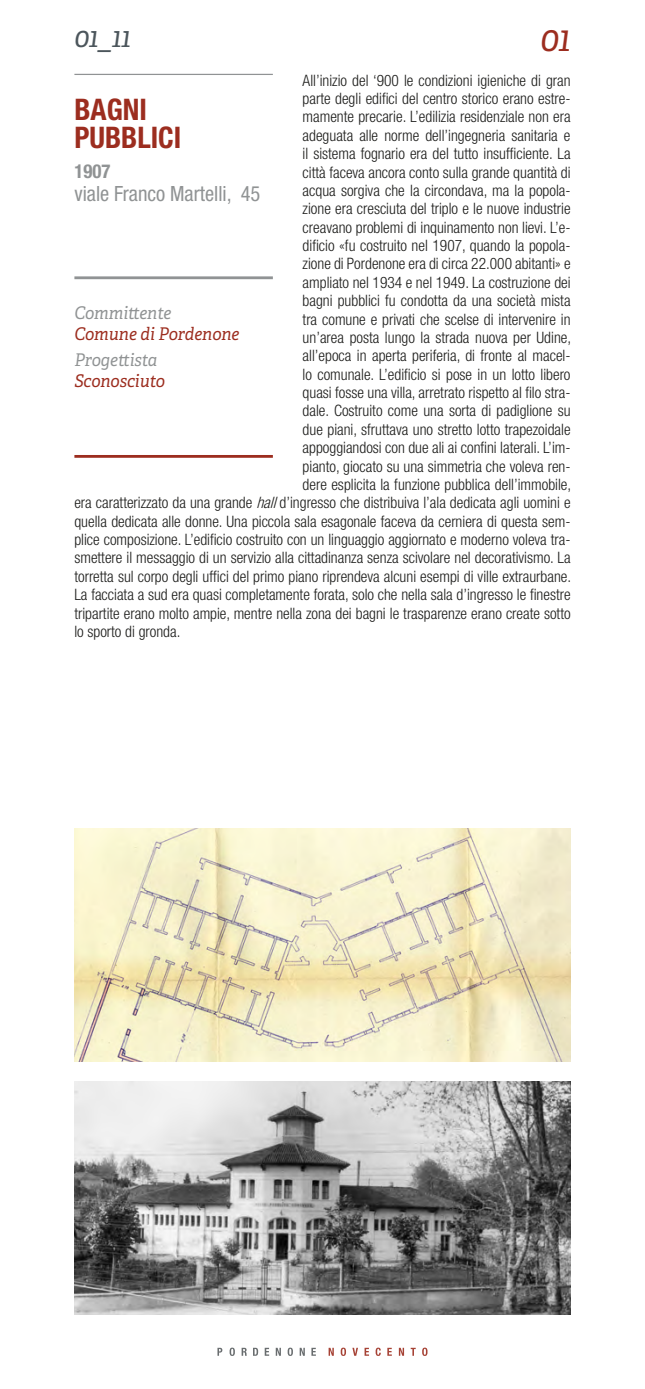
<style>
.page{position:relative;width:645px;height:1389px;background:#fff}
.page>*{position:absolute;margin:0;border:0;box-sizing:border-box;transform-origin:0 0}
.t1{font:italic 36.05px "Adelle";color:#9c2d1f;scale:.93 1}
.t2{font:700 condensed 29.75px "Helvetica Neue LT Std";color:#9c2d1f}
.t3{font:italic 28px "Adelle";color:#4c565c;scale:.96 1}
.t4{font:condensed 21px "Helvetica Neue LT Std";color:#909394}
.t5{font:700 condensed 19.25px "Helvetica Neue LT Std";color:#909394}
.t6{font:italic 17.5px "Adelle";color:#9c2d1f;scale:.93 1}
.t7{font:italic 17.5px "Adelle";color:#909394;scale:.93 1}
.schede{font:300 condensed 15.75px "Helvetica Neue LT Std";color:#1d1d1b}
.s1{font-style:italic}
</style>
<div class="page">
<hr style="left:74px;top:276px;width:199px;height:3px;background:#909394">
<hr style="left:74px;top:74px;width:199px;height:1px;background:#909394">
<hr style="left:74px;top:455px;width:199px;height:3px;background:#9c2d1f">
<img style="left:74px;top:828px;width:496px;height:234px">
<img style="left:74px;top:1081px;width:496px;height:234px">
<svg style="left:329px;top:1348px;width:98px;height:8px"></svg>
<svg style="left:217px;top:1348px;width:99px;height:8px"></svg>
<p class="t3" style="left:74px;top:20px;width:60px">01_11</p>
<p class="t1" style="left:540px;top:16px;width:34px">01</p>
<p class="schede" style="left:303px;top:71px;width:269px">All’inizio del ‘900 le condizioni igieniche di gran</p>
<p class="schede" style="left:303px;top:89px;width:269px">parte degli edifici del centro storico erano estre-</p>
<p class="schede" style="left:303px;top:108px;width:269px">mamente precarie. L’edilizia residenziale non era</p>
<p class="schede" style="left:303px;top:126px;width:269px">adeguata alle norme dell’ingegneria sanitaria e</p>
<p class="schede" style="left:303px;top:145px;width:269px">il sistema fognario era del tutto insufficiente. La</p>
<p class="schede" style="left:303px;top:163px;width:269px">città faceva ancora conto sulla grande quantità di</p>
<p class="schede" style="left:303px;top:181px;width:269px">acqua sorgiva che la circondava, ma la popola-</p>
<p class="schede" style="left:303px;top:200px;width:269px">zione era cresciuta del triplo e le nuove industrie</p>
<p class="schede" style="left:303px;top:218px;width:269px">creavano problemi di inquinamento non lievi. L’e-</p>
<p class="schede" style="left:303px;top:236px;width:269px">dificio «fu costruito nel 1907, quando la popola-</p>
<p class="schede" style="left:303px;top:255px;width:269px">zione di Pordenone era di circa 22.000 abitanti» e</p>
<p class="schede" style="left:303px;top:273px;width:269px">ampliato nel 1934 e nel 1949. La costruzione dei</p>
<p class="schede" style="left:303px;top:292px;width:269px">bagni pubblici fu condotta da una società mista</p>
<p class="schede" style="left:303px;top:310px;width:269px">tra comune e privati che scelse di intervenire in</p>
<p class="schede" style="left:303px;top:328px;width:270px">un’area posta lungo la strada nuova per Udine,</p>
<p class="schede" style="left:303px;top:347px;width:269px">all’epoca in aperta periferia, di fronte al macel-</p>
<p class="schede" style="left:303px;top:365px;width:269px">lo comunale. L’edificio si pose in un lotto libero</p>
<p class="schede" style="left:303px;top:383px;width:269px">quasi fosse una villa, arretrato rispetto al filo stra-</p>
<p class="schede" style="left:303px;top:402px;width:269px">dale. Costruito come una sorta di padiglione su</p>
<p class="schede" style="left:303px;top:420px;width:269px">due piani, sfruttava uno stretto lotto trapezoidale</p>
<p class="schede" style="left:303px;top:439px;width:269px">appoggiandosi con due ali ai confini laterali. L’im-</p>
<p class="schede" style="left:303px;top:457px;width:269px">pianto, giocato su una simmetria che voleva ren-</p>
<p class="schede" style="left:303px;top:475px;width:270px">dere esplicita la funzione pubblica dell’immobile,</p>
<p class="schede" style="left:74px;top:494px;width:498px">era caratterizzato da una grande <span class="s1">hall</span>d’ingresso che distribuiva l’ala dedicata agli uomini e</p>
<p class="schede" style="left:74px;top:512px;width:498px">quella dedicata alle donne. Una piccola sala esagonale faceva da cerniera di questa sem-</p>
<p class="schede" style="left:74px;top:530px;width:498px">plice composizione. L’edificio costruito con un linguaggio aggiornato e moderno voleva tra-</p>
<p class="schede" style="left:74px;top:549px;width:498px">smettere il messaggio di un servizio alla cittadinanza senza scivolare nel decorativismo. La</p>
<p class="schede" style="left:74px;top:567px;width:498px">torretta sul corpo degli uffici del primo piano riprendeva alcuni esempi di ville extraurbane.</p>
<p class="schede" style="left:74px;top:586px;width:498px">La facciata a sud era quasi completamente forata, solo che nella sala d’ingresso le finestre</p>
<p class="schede" style="left:74px;top:604px;width:498px">tripartite erano molto ampie, mentre nella zona dei bagni le trasparenze erano create sotto</p>
<p class="schede" style="left:74px;top:622px;width:107px">lo sporto di gronda.</p>
<p class="t2" style="left:74px;top:92px;width:74px">BAGNI</p>
<p class="t2" style="left:74px;top:120px;width:108px">PUBBLICI</p>
<p class="t5" style="left:74px;top:160px;width:38px">1907</p>
<p class="t4" style="left:74px;top:181px;width:187px">viale Franco Martelli, 45</p>
<p class="t7" style="left:74px;top:302px;width:106px">Committente</p>
<p class="t6" style="left:74px;top:323px;width:179px">Comune di Pordenone</p>
<p class="t7" style="left:74px;top:349px;width:91px">Progettista</p>
<p class="t6" style="left:74px;top:370px;width:99px">Sconosciuto</p>
</div>
